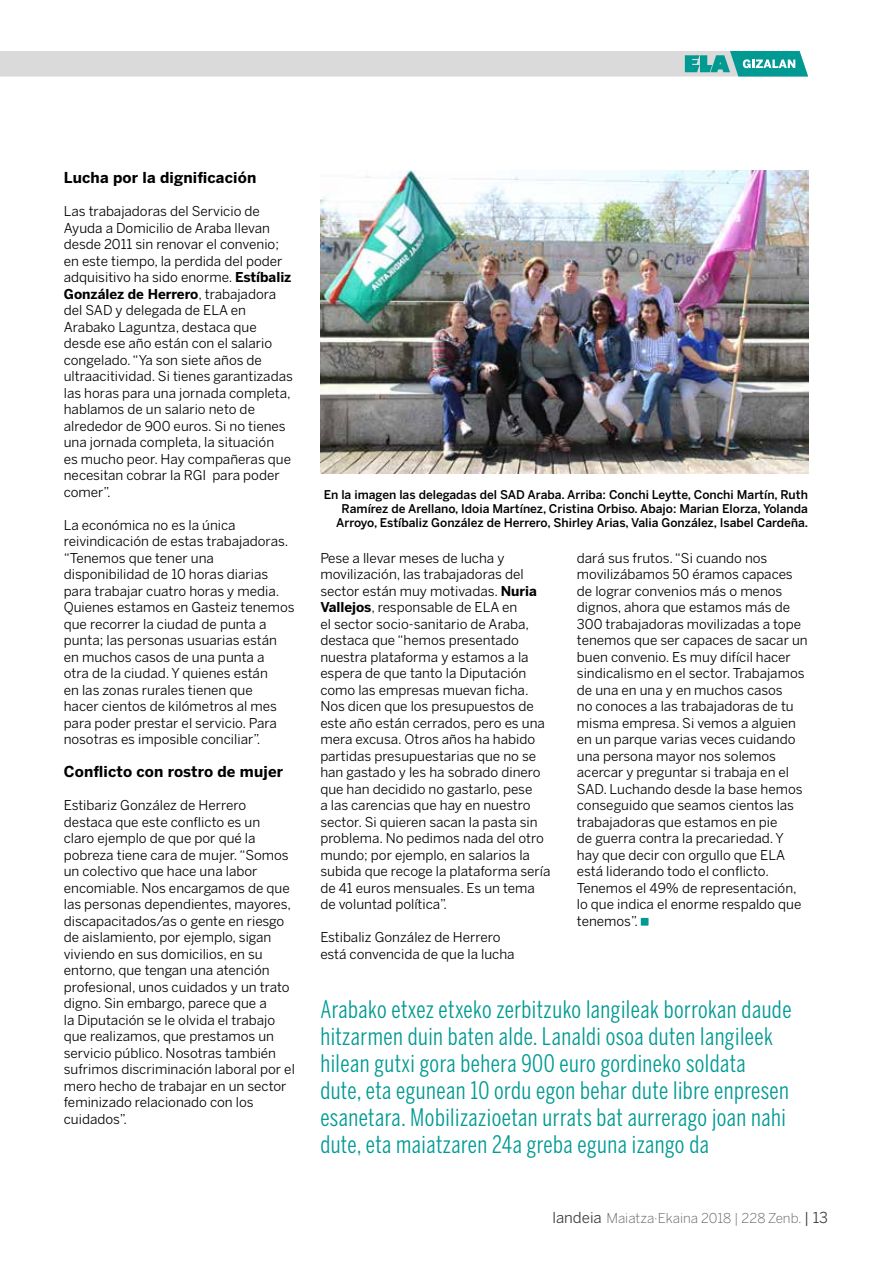
<style>
.page{position:relative;width:893px;height:1263px;background:#fff}
.page>*{position:absolute;margin:0;border:0;box-sizing:border-box;transform-origin:0 0}
.t1{font:24px/27px "Benton Sans Comp";letter-spacing:.02em;color:#009a93}
.t2{font:700 15px "Benton Sans";letter-spacing:.01em;color:#000}
.t3{font:13.5px/16.5px "Benton Sans";color:#000}
.t4{font:300 13.5px "Benton Sans";color:#646363}
.t5{font:500 12px/14.4px "Benton Sans";color:#000;text-align:right}
.s1{font-weight:700}
.s2{font-weight:400;font-size:15px;color:#3c3c3b}
</style>
<div class="page">
<svg style="left:0;top:51px;width:808px;height:26px;background:#c5d4d4"></svg>
<img style="left:320px;top:170px;width:488px;height:303px">
<div style="left:641px;top:918px;width:7px;height:8px;background:#009a93"></div>
<p class="t2" style="left:64px;top:169px;width:194px">Lucha por la dignificación</p>
<p class="t3" style="left:64px;top:203px;width:231px">Las trabajadoras del Servicio de<br>Ayuda a Domicilio de Araba llevan desde 2011 sin renovar el convenio; en este tiempo, la perdida del poder adquisitivo ha sido enorme. <span class="s1">Estíbaliz<br>González de Herrero</span>, trabajadora del SAD y delegada de ELA en<br>Arabako Laguntza, destaca que desde ese año están con el salario congelado. “Ya son siete años de ultraacitividad. Si tienes garantizadas las horas para una jornada completa, hablamos de un salario neto de alrededor de 900 euros. Si no tienes una jornada completa, la situación<br>es mucho peor. Hay compañeras que necesitan cobrar la RGI para poder comer”.</p>
<p class="t3" style="left:64px;top:516px;width:232px">La económica no es la única reivindicación de estas trabajadoras. “Tenemos que tener una disponibilidad de 10 horas diarias para trabajar cuatro horas y media.<br>Quienes estamos en Gasteiz tenemos que recorrer la ciudad de punta a punta; las personas usuarias están en muchos casos de una punta a<br>otra de la ciudad. Y quienes están<br>en las zonas rurales tienen que<br>hacer cientos de kilómetros al mes para poder prestar el servicio. Para nosotras es imposible conciliar”.</p>
<p class="t2" style="left:64px;top:763px;width:221px">Conflicto con rostro de mujer</p>
<p class="t3" style="left:64px;top:797px;width:233px">Estibariz González de Herrero destaca que este conflicto es un<br>claro ejemplo de que por qué la pobreza tiene cara de mujer. “Somos un colectivo que hace una labor encomiable. Nos encargamos de que las personas dependientes, mayores, discapacitados/as o gente en riesgo de aislamiento, por ejemplo, sigan viviendo en sus domicilios, en su entorno, que tengan una atención profesional, unos cuidados y un trato digno. Sin embargo, parece que a<br>la Diputación se le olvida el trabajo que realizamos, que prestamos un servicio público. Nosotras también sufrimos discriminación laboral por el mero hecho de trabajar en un sector feminizado relacionado con los cuidados”.</p>
<p class="t5" style="left:324px;top:487px;width:486px">En la imagen las delegadas del SAD Araba. Arriba: Conchi Leytte, Conchi Martín, Ruth<br>Ramírez de Arellano, Idoia Martínez, Cristina Orbiso. Abajo: Marian Elorza, Yolanda<br>Arroyo, Estíbaliz González de Herrero, Shirley Arias, Valia González, Isabel Cardeña.</p>
<p class="t3" style="left:577px;top:549px;width:232px">dará sus frutos. “Si cuando nos movilizábamos 50 éramos capaces de lograr convenios más o menos dignos, ahora que estamos más de<br>300 trabajadoras movilizadas a tope tenemos que ser capaces de sacar un buen convenio. Es muy difícil hacer sindicalismo en el sector. Trabajamos de una en una y en muchos casos<br>no conoces a las trabajadoras de tu misma empresa. Si vemos a alguien en un parque varias veces cuidando una persona mayor nos solemos acercar y preguntar si trabaja en el<br>SAD. Luchando desde la base hemos conseguido que seamos cientos las trabajadoras que estamos en pie<br>de guerra contra la precariedad. Y hay que decir con orgullo que ELA está liderando todo el conflicto.<br>Tenemos el 49% de representación, lo que indica el enorme respaldo que tenemos”.</p>
<p class="t3" style="left:320px;top:549px;width:232px">Pese a llevar meses de lucha y movilización, las trabajadoras del sector están muy motivadas. <span class="s1">Nuria Vallejos</span>, responsable de ELA en<br>el sector socio-sanitario de Araba, destaca que “hemos presentado nuestra plataforma y estamos a la espera de que tanto la Diputación como las empresas muevan ficha.<br>Nos dicen que los presupuestos de este año están cerrados, pero es una mera excusa. Otros años ha habido partidas presupuestarias que no se han gastado y les ha sobrado dinero que han decidido no gastarlo, pese<br>a las carencias que hay en nuestro sector. Si quieren sacan la pasta sin problema. No pedimos nada del otro mundo; por ejemplo, en salarios la subida que recoge la plataforma sería de 41 euros mensuales. Es un tema de voluntad política”.</p>
<p class="t3" style="left:320px;top:929px;width:196px">Estibaliz González de Herrero está convencida de que la lucha</p>
<p class="t1" style="left:320px;top:996px;width:473px">Arabako etxez etxeko zerbitzuko langileak borrokan daude hitzarmen duin baten alde. Lanaldi osoa duten langileek hilean gutxi gora behera 900 euro gordineko soldata dute, eta egunean 10 ordu egon behar dute libre enpresen esanetara. Mobilizazioetan urrats bat aurrerago joan nahi dute, eta maiatzaren 24a greba eguna izango da</p>
<p class="t4" style="left:552px;top:1210px;width:277px"><span class="s2">landeia</span> Maiatza·Ekaina 2018 | 228 Zenb. <span class="s2">| 13</span></p>
</div>
